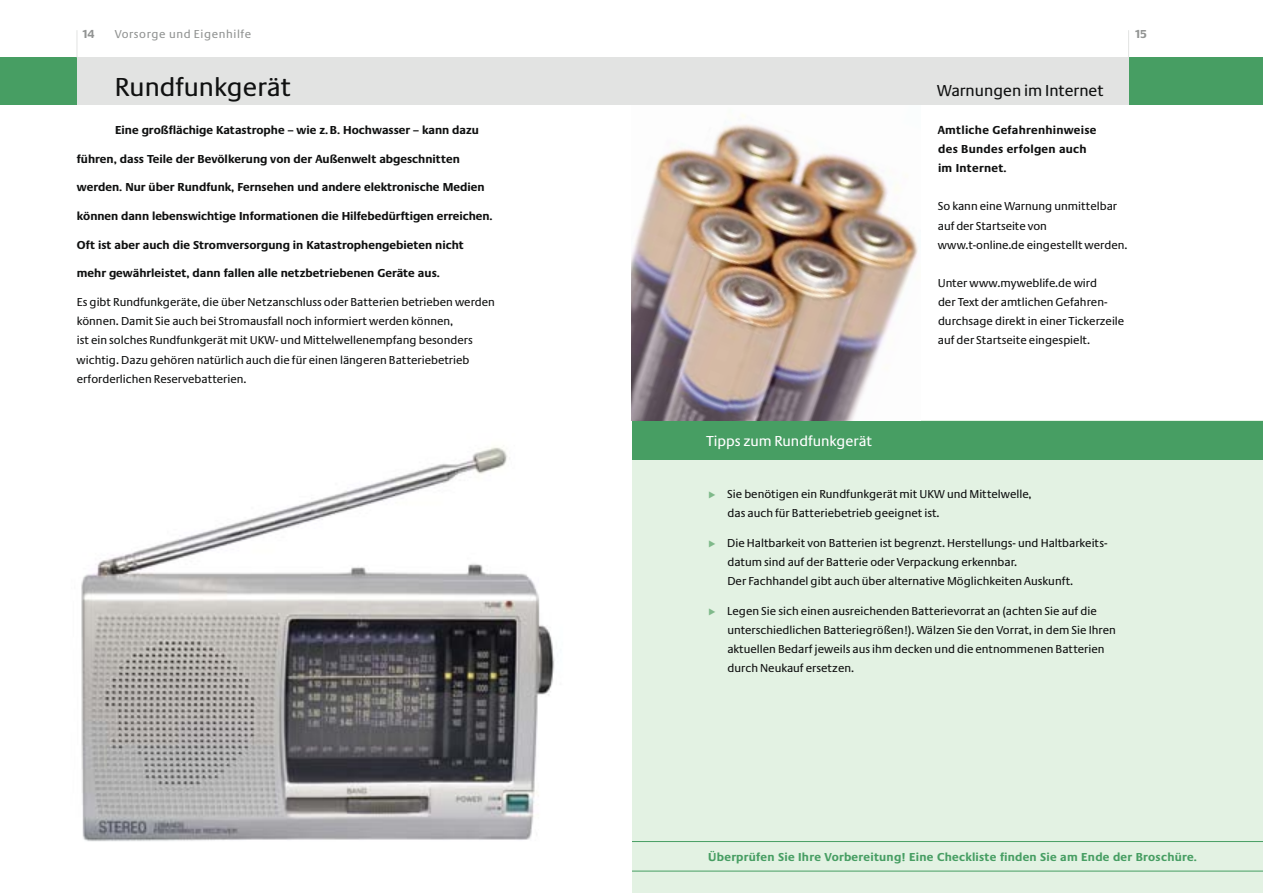
<style>
.page{position:relative;width:1263px;height:893px;background:#fff}
.page>*{position:absolute;margin:0;border:0;box-sizing:border-box;transform-origin:0 0}
.t1{font:27px "Neue Praxis";color:#101111}
.t2{font:16.5px "Neue Praxis";color:#101111}
.t3{font:15px "Neue Praxis";color:#fff}
.t4{font:12px/19.2px "Neue Praxis";color:#101111}
.t5{font:700 12px "Neue Praxis";color:#101111}
.t6{font:700 12px "Neue Praxis";letter-spacing:.02em;color:#479e63}
.t7{font:700 12px/19.2px "Neue Praxis";letter-spacing:.02em;color:#101111}
.t8{font:12px "Neue Praxis";letter-spacing:.05em;color:#929493}
.t9{font:700 12px "Neue Praxis";color:#929493}
</style>
<div class="page">
<div style="left:77px;top:57px;width:554px;height:48px;background:#e2e3e2"></div>
<div style="left:0;top:57px;width:77px;height:48px;background:#479e63"></div>
<svg style="left:77px;top:30px;width:1px;height:27px"></svg>
<div style="left:631px;top:57px;width:498px;height:48px;background:#e2e3e2"></div>
<div style="left:1129px;top:57px;width:134px;height:48px;background:#479e63"></div>
<svg style="left:1128px;top:30px;width:1px;height:27px"></svg>
<div style="left:631px;top:421px;width:632px;height:472px;background:#e3f2e3"></div>
<div style="left:631px;top:421px;width:632px;height:38px;background:#479e63"></div>
<hr style="left:631px;top:841px;width:632px;height:1px;background:#479e63">
<hr style="left:631px;top:871px;width:632px;height:1px;background:#479e63">
<img style="left:81px;top:445px;width:474px;height:397px">
<img style="left:631px;top:114px;width:287px;height:307px">
<p class="t9" style="left:83px;top:27px;width:13px">14</p>
<p class="t8" style="left:115px;top:27px;width:138px">Vorsorge und Eigenhilfe</p>
<p class="t9" style="left:1135px;top:27px;width:13px">15</p>
<h1 class="t1" style="left:115px;top:70px;width:177px">Rundfunkgerät</h1>
<p class="t5" style="left:115px;top:123px;width:365px">Eine großflächige Katastrophe – wie z.B. Hochwasser – kann dazu</p>
<p class="t5" style="left:77px;top:151px;width:385px">führen, dass Teile der Bevölkerung von der Außenwelt abgeschnitten</p>
<p class="t5" style="left:77px;top:180px;width:409px">werden. Nur über Rundfunk, Fernsehen und andere elektronische Medien</p>
<p class="t5" style="left:77px;top:209px;width:417px">können dann lebenswichtige Informationen die Hilfebedürftigen erreichen.</p>
<p class="t5" style="left:77px;top:237px;width:388px">Oft ist aber auch die Stromversorgung in Katastrophengebieten nicht</p>
<p class="t5" style="left:77px;top:266px;width:364px">mehr gewährleistet, dann fallen alle netzbetriebenen Geräte aus.</p>
<p class="t4" style="left:77px;top:292px;width:420px">Es gibt Rundfunkgeräte, die über Netzanschluss oder Batterien betrieben werden können. Damit Sie auch bei Stromausfall noch informiert werden können,<br>ist ein solches Rundfunkgerät mit UKW- und Mittelwellenempfang besonders wichtig. Dazu gehören natürlich auch die für einen längeren Batteriebetrieb erforderlichen Reservebatterien.</p>
<h2 class="t2" style="left:937px;top:80px;width:168px">Warnungen im Internet</h2>
<p class="t3" style="left:706px;top:432px;width:168px">Tipps zum Rundfunkgerät</p>
<p class="t7" style="left:938px;top:120px;width:160px">Amtliche Gefahrenhinweise des Bundes erfolgen auch im Internet.</p>
<p class="t4" style="left:938px;top:197px;width:191px">So kann eine Warnung unmittelbar auf der Startseite von www.t-online.de eingestellt werden.</p>
<p class="t4" style="left:938px;top:273px;width:188px">Unter www.myweblife.de wird<br>der Text der amtlichen Gefahren&shy;durchsage direkt in einer Tickerzeile auf der Startseite eingespielt.</p>
<p class="t4" style="left:727px;top:484px;width:306px">Sie benötigen ein Rundfunkgerät mit UKW und Mittelwelle, das auch für Batteriebetrieb geeignet ist.</p>
<p class="t4" style="left:727px;top:533px;width:381px">Die Haltbarkeit von Batterien ist begrenzt. Herstellungs- und Haltbarkeits&shy;datum sind auf der Batterie oder Verpackung erkennbar.<br>Der Fachhandel gibt auch über alternative Möglichkeiten Auskunft.</p>
<p class="t4" style="left:727px;top:601px;width:390px">Legen Sie sich einen ausreichenden Batterievorrat an (achten Sie auf die unterschiedlichen Batteriegrößen!). Wälzen Sie den Vorrat, in dem Sie Ihren aktuellen Bedarf jeweils aus ihm decken und die entnommenen Batterien durch Neukauf ersetzen.</p>
<p class="t6" style="left:708px;top:850px;width:490px">Überprüfen Sie Ihre Vorbereitung! Eine Checkliste finden Sie am Ende der Broschüre.</p>
</div>
